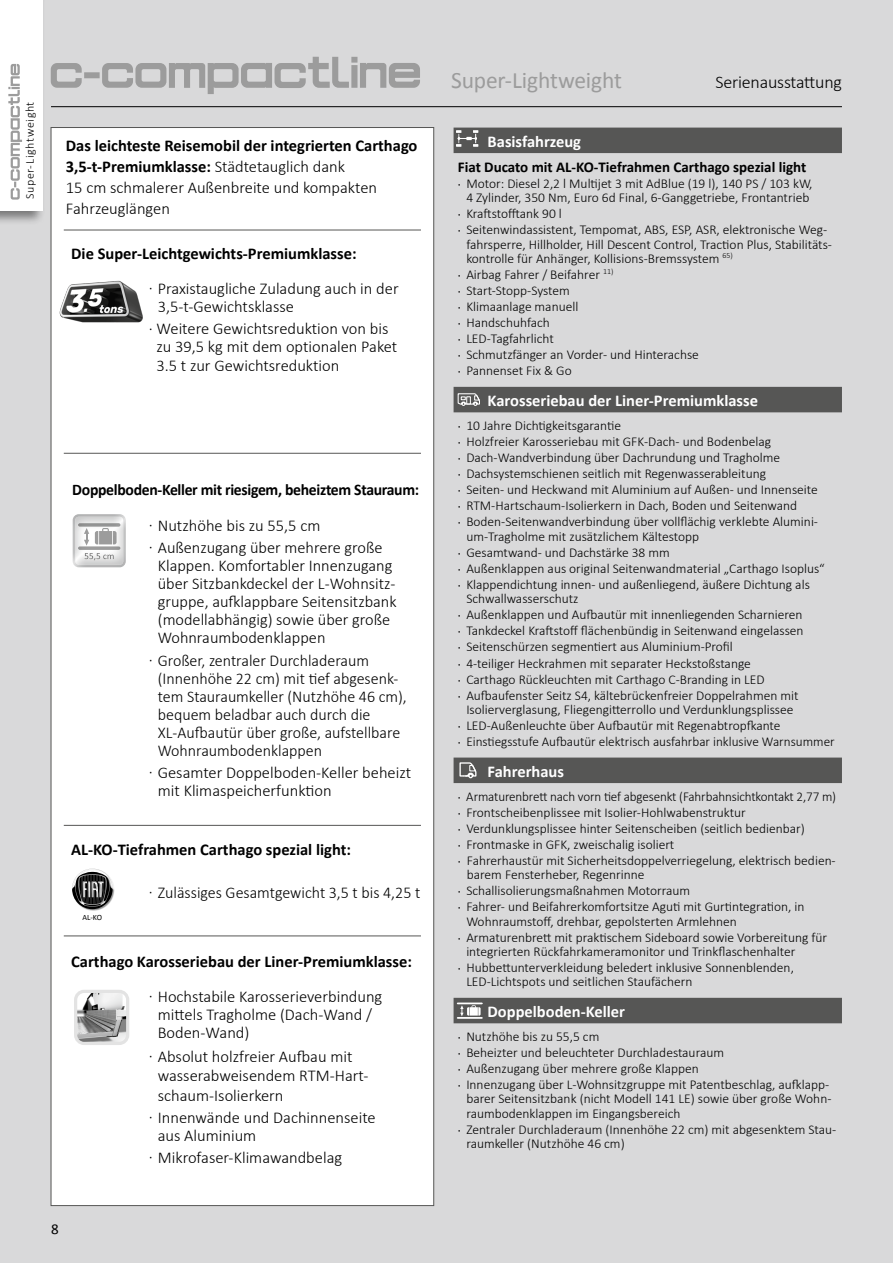
<style>
.page{position:relative;width:893px;height:1263px;background:#d9d9da}
.page>*{position:absolute;margin:0;border:0;box-sizing:border-box;transform-origin:0 0}
.t1{font:23.55px "Calibri";letter-spacing:-.01em;color:#9c9c9c}
.t2{font:300 18px "Calibri";letter-spacing:-.01em;color:#000}
.t3{font:300 16.5px/18px "Calibri";color:#000}
.t4{font:700 16.5px "Calibri";color:#000}
.t5{font:700 16.5px "Calibri";color:#fff}
.t6{font:700 16.2px "Calibri";letter-spacing:-.02em;color:#000}
.t7{font:700 15px "Calibri";color:#000}
.t8{font:15px "Calibri";color:#000}
.t9{font:300 13.5px/16px "Calibri";color:#000}
.t10{font:300 12px "Calibri";letter-spacing:.05em;color:#000}
.t11{font:7.95px "Calibri";color:#000}
.s1{font-weight:700}
.s2{font-family:"Minion Pro";font-weight:400}
</style>
<div class="page">
<div style="left:51px;top:127px;width:383px;height:1079px;background:#fff;border:1px solid #565655"></div>
<hr style="left:51px;top:106px;width:791px;height:1px;background:#000">
<svg style="left:454px;top:128px;width:388px;height:895px"></svg>
<img style="left:456px;top:129px;width:25px;height:18px">
<svg style="left:457px;top:393px;width:23px;height:13px"></svg>
<svg style="left:459px;top:762px;width:18px;height:17px"></svg>
<hr style="left:458px;top:1002px;width:24px;height:2px;background:#fff">
<hr style="left:458px;top:1017px;width:24px;height:2px;background:#fff">
<svg style="left:460px;top:1005px;width:21px;height:11px"></svg>
<div style="left:72px;top:868px;width:43px;height:43px;background:#000;opacity:.45"></div>
<svg style="left:72px;top:869px;width:41px;height:40px"></svg>
<svg style="left:51px;top:57px;width:369px;height:37px"></svg>
<hr style="left:64px;top:230px;width:357px;height:1px;background:#565655">
<hr style="left:64px;top:453px;width:357px;height:1px;background:#565655">
<hr style="left:64px;top:825px;width:357px;height:1px;background:#565655">
<hr style="left:64px;top:935px;width:357px;height:1px;background:#565655">
<img style="left:73px;top:514px;width:53px;height:53px">
<div style="left:0;top:0;width:45px;height:225px;background:#000;opacity:.45"></div>
<div style="left:0;top:0;width:43px;height:210px;background:#fff"></div>
<svg style="left:8px;top:64px;width:14px;height:136px"></svg>
<img style="left:78px;top:994px;width:47px;height:47px">
<div style="left:74px;top:990px;width:55px;height:55px;border:3px solid #e3e3e3;border-radius:9px"></div>
<img style="left:59px;top:280px;width:84px;height:43px">
<p class="t10" style="left:22px;top:199px;width:99px;rotate:-90deg">Super-Lightweight</p>
<p class="t3" style="left:66px;top:135px;width:353px;line-height:21px"><span class="s1">Das leichteste Reisemobil der integrierten Carthago 3,5-t-Premiumklasse:</span> Städtetauglich dank<br>15 cm schmalerer Außenbreite und kompakten Fahrzeuglängen</p>
<p class="t4" style="left:71px;top:242px;width:287px">Die Super-Leichtgewichts-Premiumklasse:</p>
<p class="t3" style="left:158px;top:280px;width:242px;text-indent:-9px">· Praxistaugliche Zuladung auch in der<br>3,5-t-Gewichtsklasse</p>
<p class="t3" style="left:156px;top:320px;width:242px;text-indent:-8px">· Weitere Gewichtsreduktion von bis zu 39,5 kg mit dem optionalen Paket<br>3.5 t zur Gewichtsreduktion</p>
<p class="t6" style="left:72px;top:478px;width:348px">Doppelboden-Keller mit riesigem, beheiztem Stauraum:</p>
<p class="t3" style="left:149px;top:514px;width:235px;line-height:22.2px">· Nutzhöhe bis zu 55,5 cm<br>· Außenzugang über mehrere große</p>
<p class="t3" style="left:158px;top:557px;width:240px">Klappen. Komfortabler Innenzugang über Sitzbankdeckel der L-Wohnsitz&shy;gruppe, aufklappbare Seitensitzbank (modellabhängig) sowie über große Wohnraumbodenklappen</p>
<p class="t3" style="left:158px;top:651px;width:251px;text-indent:-9px">· Großer, zentraler Durchladeraum (Innenhöhe 22 cm) mit tief abgesenk&shy;tem Stauraumkeller (Nutzhöhe 46 cm), bequem beladbar auch durch die XL-Aufbautür über große, aufstellbare Wohnraumbodenklappen</p>
<p class="t3" style="left:158px;top:763px;width:255px;text-indent:-9px">· Gesamter Doppelboden-Keller beheizt mit Klimaspeicherfunktion</p>
<p class="t4" style="left:71px;top:838px;width:281px">AL-KO-Tiefrahmen Carthago spezial light:</p>
<p class="t11" style="left:82px;top:912px;width:21px">AL-KO</p>
<p class="t3" style="left:149px;top:883px;width:273px">· Zulässiges Gesamtgewicht 3,5 t bis 4,25 t</p>
<p class="t4" style="left:71px;top:950px;width:342px">Carthago Karosseriebau der Liner-Premiumklasse:</p>
<p class="t3" style="left:158px;top:987px;width:226px;text-indent:-9px">· Hochstabile Karosserieverbindung mittels Tragholme (Dach-Wand /<br>Boden-Wand)</p>
<p class="t3" style="left:158px;top:1046px;width:212px;line-height:19.5px;text-indent:-9px">· Absolut holzfreier Aufbau mit wasserabweisendem RTM-Hart&shy;schaum-Isolierkern</p>
<p class="t3" style="left:158px;top:1108px;width:219px;text-indent:-9px">· Innenwände und Dachinnenseite aus Aluminium</p>
<p class="t3" style="left:149px;top:1149px;width:195px">· Mikrofaser-Klimawandbelag</p>
<p class="t8" style="left:51px;top:1218px;width:9px">8</p>
<h1 class="t1" style="left:451px;top:64px;width:172px">Super-Lightweight</h1>
<h2 class="t2" style="left:715px;top:71px;width:128px">Serienausstattung</h2>
<p class="t5" style="left:488px;top:129px;width:95px">Basisfahrzeug</p>
<p class="t7" style="left:458px;top:156px;width:350px">Fiat Ducato mit AL-KO-Tiefrahmen Carthago spezial light</p>
<p class="t9" style="left:458px;top:176px;width:356px;line-height:14.2px;text-align:center"><span class="s2">·</span> Motor: Diesel 2,2 l Multijet 3 mit AdBlue (19 l), 140 PS / 103 kW,<br>4 Zylinder, 350 Nm, Euro 6d Final, 6-Ganggetriebe, Frontantrieb</p>
<p class="t9" style="left:458px;top:206px;width:371px"><span class="s2">·</span> Kraftstofftank 90 l<br><span class="s2">·</span> Seitenwindassistent, Tempomat, ABS, ESP, ASR, elektronische Weg-</p>
<p class="t9" style="left:466px;top:237px;width:367px;line-height:14.2px">fahrsperre, Hillholder, Hill Descent Control, Traction Plus, Stabilitäts&shy;kontrolle für Anhänger, Kollisions-Bremssystem <sup>65)</sup></p>
<p class="t9" style="left:458px;top:266px;width:243px"><span class="s2">·</span> Airbag Fahrer / Beifahrer <sup>11)<br></sup><span class="s2">·</span> Start-Stopp-System<br><span class="s2">·</span> Klimaanlage manuell<br><span class="s2">·</span> Handschuhfach<br><span class="s2">·</span> LED-Tagfahrlicht<br><span class="s2">·</span> Schmutzfänger an Vorder- und Hinterachse <span class="s2">·</span> Pannenset Fix &amp; Go</p>
<p class="t5" style="left:488px;top:389px;width:272px">Karosseriebau der Liner-Premiumklasse</p>
<p class="t9" style="left:458px;top:417px;width:362px"><span class="s2">·</span> 10 Jahre Dichtigkeitsgarantie<br><span class="s2">·</span> Holzfreier Karosseriebau mit GFK-Dach- und Bodenbelag<br><span class="s2">·</span> Dach-Wandverbindung über Dachrundung und Tragholme<br><span class="s2">·</span> Dachsystemschienen seitlich mit Regenwasserableitung<br><span class="s2">·</span> Seiten- und Heckwand mit Aluminium auf Außen- und Innenseite <span class="s2">·</span> RTM-Hartschaum-Isolierkern in Dach, Boden und Seitenwand<br><span class="s2">·</span> Boden-Seitenwandverbindung über vollflächig verklebte Alumini-</p>
<p class="t9" style="left:458px;top:528px;width:368px;text-indent:9px">um-Tragholme mit zusätzlichem Kältestopp<br><span class="s2">·</span> Gesamtwand- und Dachstärke 38 mm<br><span class="s2">·</span> Außenklappen aus original Seitenwandmaterial „Carthago Isoplus“ <span class="s2">·</span> Klappendichtung innen- und außenliegend, äußere Dichtung als</p>
<p class="t9" style="left:458px;top:591px;width:347px;text-indent:9px">Schwallwasserschutz<br><span class="s2">·</span> Außenklappen und Aufbautür mit innenliegenden Scharnieren <span class="s2">·</span> Tankdeckel Kraftstoff flächenbündig in Seitenwand eingelassen <span class="s2">·</span> Seitenschürzen segmentiert aus Aluminium-Profil<br><span class="s2">·</span> 4-teiliger Heckrahmen mit separater Heckstoßstange<br><span class="s2">·</span> Carthago Rückleuchten mit Carthago C-Branding in LED<br><span class="s2">·</span> Aufbaufenster Seitz S4, kältebrückenfreier Doppelrahmen mit</p>
<p class="t9" style="left:458px;top:701px;width:378px;text-indent:9px">Isolierverglasung, Fliegengitterrollo und Verdunklungsplissee<br><span class="s2">·</span> LED-Außenleuchte über Aufbautür mit Regenabtropfkante<br><span class="s2">·</span> Einstiegsstufe Aufbautür elektrisch ausfahrbar inklusive Warnsummer</p>
<p class="t5" style="left:488px;top:759px;width:78px">Fahrerhaus</p>
<p class="t9" style="left:458px;top:788px;width:380px"><span class="s2">·</span> Armaturenbrett nach vorn tief abgesenkt (Fahrbahnsichtkontakt 2,77 m) <span class="s2">·</span> Frontscheibenplissee mit Isolier-Hohlwabenstruktur<br><span class="s2">·</span> Verdunklungsplissee hinter Seitenscheiben (seitlich bedienbar)<br><span class="s2">·</span> Frontmaske in GFK, zweischalig isoliert<br><span class="s2">·</span> Fahrerhaustür mit Sicherheitsdoppelverriegelung, elektrisch bedien-</p>
<p class="t9" style="left:458px;top:867px;width:348px;text-indent:9px">barem Fensterheber, Regenrinne<br><span class="s2">·</span> Schallisolierungsmaßnahmen Motorraum<br><span class="s2">·</span> Fahrer- und Beifahrerkomfortsitze Aguti mit Gurtintegration, in</p>
<p class="t9" style="left:458px;top:913px;width:371px;text-indent:9px">Wohnraumstoff, drehbar, gepolsterten Armlehnen<br><span class="s2">·</span> Armaturenbrett mit praktischem Sideboard sowie Vorbereitung für</p>
<p class="t9" style="left:458px;top:943px;width:339px;text-align:right">integrierten Rückfahrkameramonitor und Trinkflaschenhalter<br><span class="s2">·</span> Hubbettunterverkleidung beledert inklusive Sonnenblenden,</p>
<p class="t9" style="left:466px;top:974px;width:228px">LED-Lichtspots und seitlichen Staufächern</p>
<p class="t5" style="left:488px;top:999px;width:139px">Doppelboden-Keller</p>
<p class="t9" style="left:458px;top:1028px;width:373px"><span class="s2">·</span> Nutzhöhe bis zu 55,5 cm<br><span class="s2">·</span> Beheizter und beleuchteter Durchladestauraum<br><span class="s2">·</span> Außenzugang über mehrere große Klappen<br><span class="s2">·</span> Innenzugang über L-Wohnsitzgruppe mit Patentbeschlag, aufklapp-</p>
<p class="t9" style="left:466px;top:1092px;width:367px;line-height:14.2px">barer Seitensitzbank (nicht Modell 141 LE) sowie über große Wohn&shy;raumbodenklappen im Eingangsbereich</p>
<p class="t9" style="left:466px;top:1122px;width:371px;line-height:14.2px;text-indent:-9px"><span class="s2">·</span> Zentraler Durchladeraum (Innenhöhe 22 cm) mit abgesenktem Stau&shy;raumkeller (Nutzhöhe 46 cm)</p>
</div>
